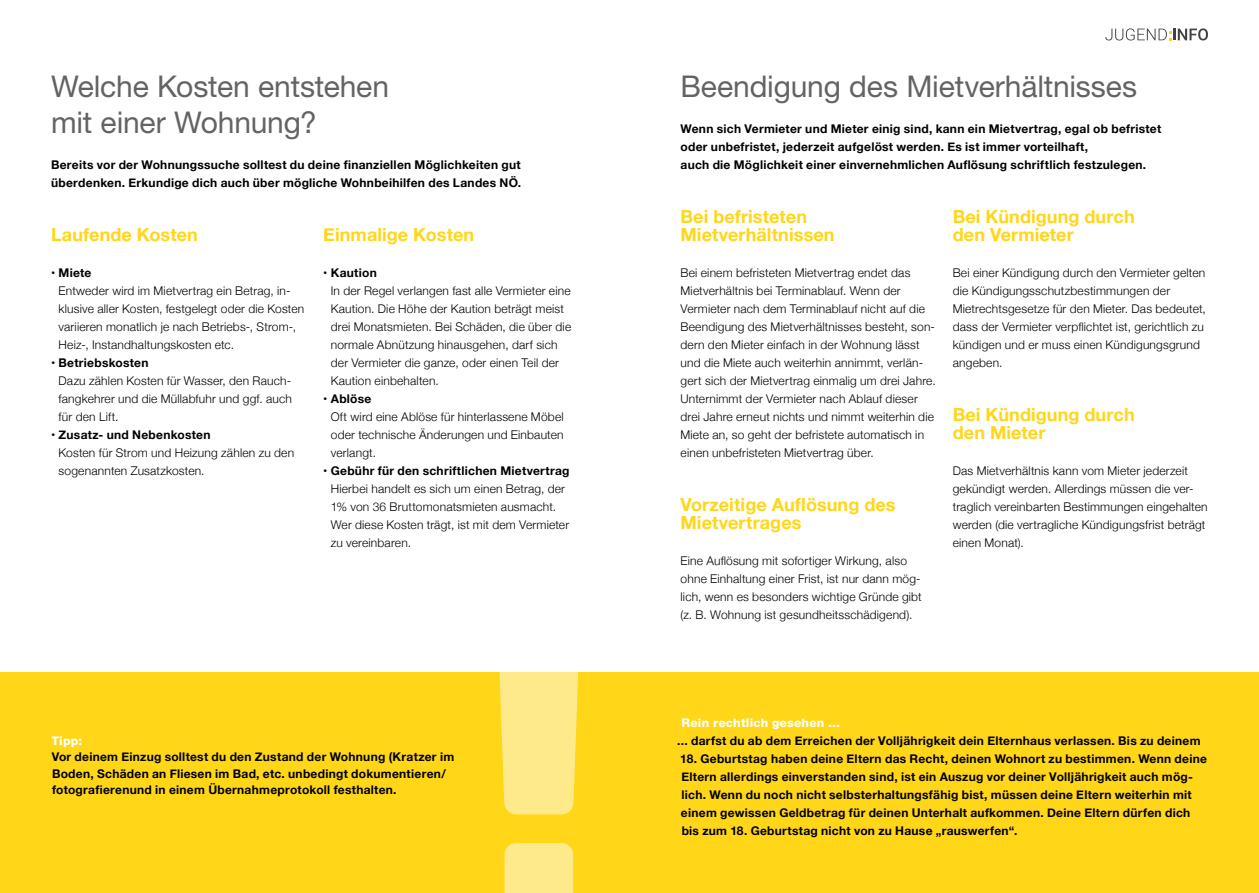
<style>
.page{position:relative;width:1259px;height:893px;background:#fff}
.page>*{position:absolute;margin:0;border:0;box-sizing:border-box;transform-origin:0 0}
.t1{font:30px/36px "Helvetica Neue";letter-spacing:-.005em;color:#646363}
.t2{font:700 18px/18px "Helvetica Neue";letter-spacing:.005em;color:#ffd618}
.t3{font:300 12px/18px "Helvetica Neue";letter-spacing:.015em;color:#000}
.t4{font:700 12px/18px "Helvetica Neue";letter-spacing:.025em;color:#000}
.t5{font:800 12px "Helvetica Neue";letter-spacing:.015em;color:#fff}
</style>
<div class="page">
<div style="left:629px;top:673px;width:630px;height:220px;background:#ffd618"></div>
<svg style="left:1105px;top:28px;width:103px;height:12px"></svg>
<div style="left:0;top:673px;width:629px;height:220px;background:#ffd618"></div>
<svg style="left:499px;top:672px;width:79px;height:221px"></svg>
<h1 class="t1" style="left:51px;top:67px;width:339px">Welche Kosten entstehen mit einer Wohnung?</h1>
<p class="t4" style="left:51px;top:156px;width:472px">Bereits vor der Wohnungssuche solltest du deine finanziellen Möglichkeiten gut überdenken. Erkundige dich auch über mögliche Wohnbeihilfen des Landes NÖ.</p>
<h2 class="t2" style="left:51px;top:226px;width:148px">Laufende Kosten</h2>
<p class="t4" style="left:51px;top:264px;width:42px">• Miete</p>
<p class="t3" style="left:59px;top:280px;width:247px">Entweder wird im Mietvertrag ein Betrag, in&shy;klusive aller Kosten, festgelegt oder die Kosten variieren monatlich je nach Betriebs-, Strom-, Heiz-, Instandhaltungskosten etc.</p>
<p class="t4" style="left:51px;top:354px;width:99px">• Betriebskosten</p>
<p class="t3" style="left:59px;top:370px;width:235px;text-align:justify">Dazu zählen Kosten für Wasser, den Rauch&shy;fangkehrer und die Müllabfuhr und ggf. auch für den Lift.</p>
<p class="t4" style="left:51px;top:426px;width:161px">• Zusatz- und Nebenkosten</p>
<p class="t3" style="left:59px;top:442px;width:237px">Kosten für Strom und Heizung zählen zu den sogenannten Zusatzkosten.</p>
<h2 class="t2" style="left:323px;top:226px;width:152px">Einmalige Kosten</h2>
<p class="t4" style="left:323px;top:264px;width:55px">• Kaution</p>
<p class="t3" style="left:331px;top:280px;width:242px">In der Regel verlangen fast alle Vermieter eine Kaution. Die Höhe der Kaution beträgt meist drei Monatsmieten. Bei Schäden, die über die normale Abnützung hinausgehen, darf sich der Vermieter die ganze, oder einen Teil der Kaution einbehalten.</p>
<p class="t4" style="left:323px;top:390px;width:50px">• Ablöse</p>
<p class="t3" style="left:331px;top:406px;width:234px;text-align:justify">Oft wird eine Ablöse für hinterlassene Möbel oder technische Änderungen und Einbauten verlangt.</p>
<p class="t4" style="left:323px;top:462px;width:248px">• Gebühr für den schriftlichen Mietvertrag</p>
<p class="t3" style="left:331px;top:478px;width:240px">Hierbei handelt es sich um einen Betrag, der 1% von 36 Bruttomonatsmieten ausmacht.<br>Wer diese Kosten trägt, ist mit dem Vermieter zu vereinbaren.</p>
<p class="t5" style="left:51px;top:733px;width:32px">Tipp:</p>
<p class="t4" style="left:52px;top:749px;width:404px;line-height:16.5px">Vor deinem Einzug solltest du den Zustand der Wohnung (Kratzer im<br>Boden, Schäden an Fliesen im Bad, etc. unbedingt dokumentieren/ fotografierenund in einem Übernahmeprotokoll festhalten.</p>
<h1 class="t1" style="left:680px;top:67px;width:458px">Beendigung des Mietverhältnisses</h1>
<p class="t4" style="left:680px;top:120px;width:482px">Wenn sich Vermieter und Mieter einig sind, kann ein Mietvertrag, egal ob befristet oder unbefristet, jederzeit aufgelöst werden. Es ist immer vorteilhaft,<br>auch die Möglichkeit einer einvernehmlichen Auflösung schriftlich festzulegen.</p>
<h2 class="t2" style="left:680px;top:208px;width:156px">Bei befristeten<br>Mietverhältnissen</h2>
<p class="t3" style="left:680px;top:262px;width:257px">Bei einem befristeten Mietvertrag endet das Mietverhältnis bei Terminablauf. Wenn der Vermieter nach dem Terminablauf nicht auf die Beendigung des Mietverhältnisses besteht, son&shy;dern den Mieter einfach in der Wohnung lässt und die Miete auch weiterhin annimmt, verlän&shy;gert sich der Mietvertrag einmalig um drei Jahre.<br>Unternimmt der Vermieter nach Ablauf dieser drei Jahre erneut nichts und nimmt weiterhin die Miete an, so geht der befristete automatisch in einen unbefristeten Mietvertrag über.</p>
<h2 class="t2" style="left:680px;top:496px;width:216px">Vorzeitige Auflösung des<br>Mietvertrages</h2>
<p class="t3" style="left:680px;top:550px;width:243px">Eine Auflösung mit sofortiger Wirkung, also ohne Einhaltung einer Frist, ist nur dann mög&shy;lich, wenn es besonders wichtige Gründe gibt (z. B. Wohnung ist gesundheitsschädigend).</p>
<h2 class="t2" style="left:952px;top:208px;width:183px">Bei Kündigung durch den Vermieter</h2>
<p class="t3" style="left:952px;top:262px;width:254px">Bei einer Kündigung durch den Vermieter gelten die Kündigungsschutzbestimmungen der Mietrechtsgesetze für den Mieter. Das bedeutet, dass der Vermieter verpflichtet ist, gerichtlich zu kündigen und er muss einen Kündigungsgrund angeben.</p>
<h2 class="t2" style="left:952px;top:406px;width:183px">Bei Kündigung durch den Mieter</h2>
<p class="t3" style="left:952px;top:460px;width:256px">Das Mietverhältnis kann vom Mieter jederzeit gekündigt werden. Allerdings müssen die ver&shy;traglich vereinbarten Bestimmungen eingehalten werden (die vertragliche Kündigungsfrist beträgt einen Monat).</p>
<p class="t5" style="left:681px;top:715px;width:160px">Rein rechtlich gesehen …</p>
<p class="t4" style="left:677px;top:732px;width:525px">... darfst du ab dem Erreichen der Volljährigkeit dein Elternhaus verlassen. Bis zu deinem</p>
<p class="t4" style="left:680px;top:750px;width:528px">18. Geburtstag haben deine Eltern das Recht, deinen Wohnort zu bestimmen. Wenn deine Eltern allerdings einverstanden sind, ist ein Auszug vor deiner Volljährigkeit auch mög&shy;lich. Wenn du noch nicht selbsterhaltungsfähig bist, müssen deine Eltern weiterhin mit einem gewissen Geldbetrag für deinen Unterhalt aufkommen. Deine Eltern dürfen dich bis zum 18. Geburtstag nicht von zu Hause „rauswerfen“.</p>
</div>
